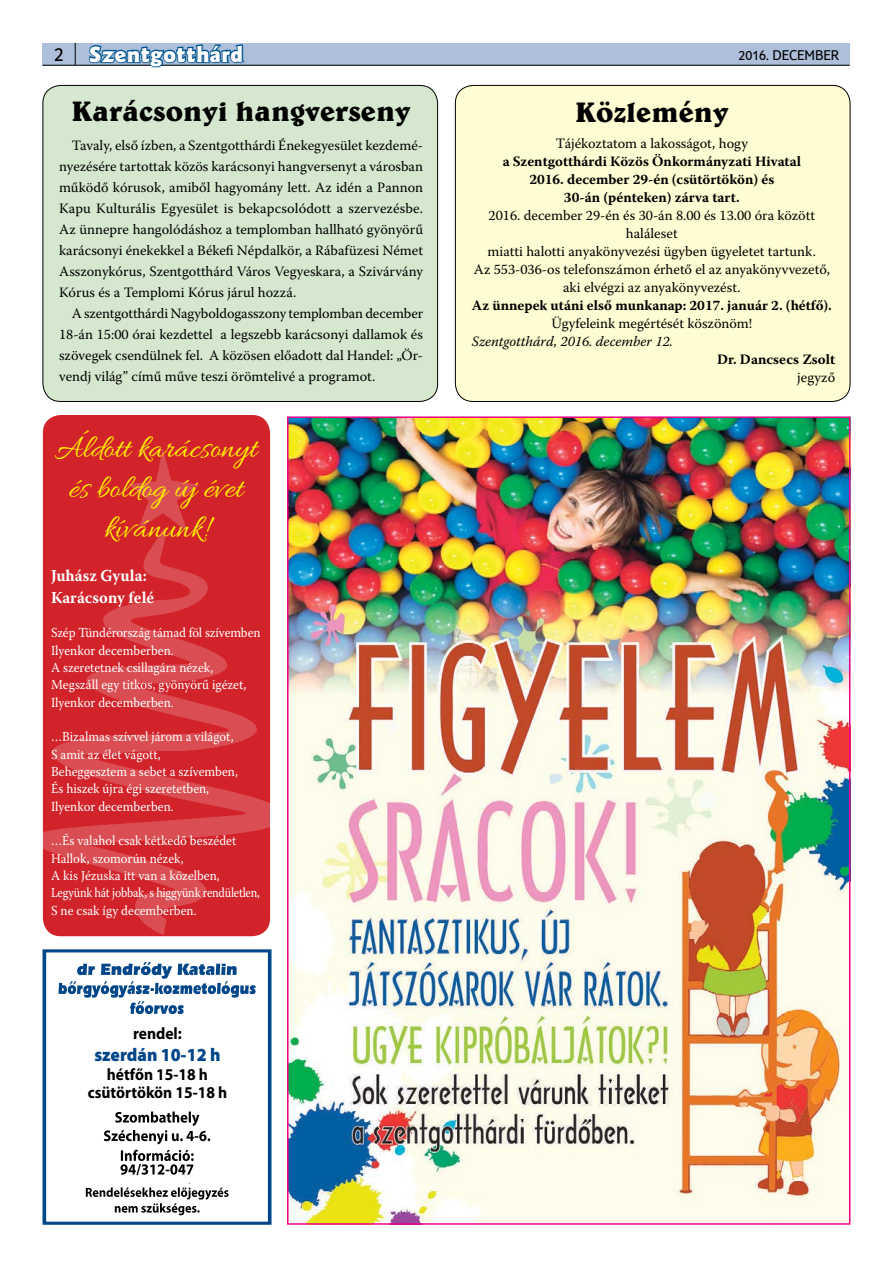
<style>
.page{position:relative;width:893px;height:1263px;background:#fff}
.page>*{position:absolute;margin:0;border:0;box-sizing:border-box;transform-origin:0 0}
.t1{font:33.3px/39.9px "Allura";color:#fff200;text-align:center}
.t2{font:700 28.5px "Belwe HBT";color:#000}
.t3{font:900 22.05px "Goudy Sans Black HBT";color:#fff}
.t4{font:900 18.45px "Myriad Pro";color:#004689;scale:.94 1}
.t5{font:700 16.65px/21.5px "Warnock Pro";color:#fff;scale:.96 1}
.t6{font:700 16.5px/18.5px "Myriad Pro";color:#000;text-align:center;scale:.94 1}
.t7{font:14.55px "TUI Type";color:#000}
.t8{font:14.25px/21px "Warnock Pro";color:#000;text-align:justify}
.t9{font:700 14.25px/18px "Warnock Pro";color:#000;text-align:center}
.t10{font:italic 14.25px "Warnock Pro";color:#000}
.t11{font:13.65px/17.4px "Warnock Pro";color:#fff;scale:.93 1}
.s1{font-family:"TUI Type";font-weight:400;font-size:20.55px;color:#000}
</style>
<div class="page">
<div style="left:42px;top:43px;width:808px;height:22px;background:#adbfda"></div>
<hr style="left:43px;top:65px;width:807px;height:1px;background:#000">
<svg style="left:88px;top:44px;width:158px;height:24px"></svg>
<svg style="left:75px;top:43px;width:1px;height:22px"></svg>
<div style="left:43px;top:415px;width:227px;height:521px;background:#d2232a;border-radius:18px"></div>
<img style="left:42px;top:429px;width:229px;height:508px">
<div style="left:455px;top:85px;width:395px;height:316px;background:#fffbd2;border-radius:18px"></div>
<div style="left:455px;top:85px;width:395px;height:317px;border:1px solid #000;border-radius:18px"></div>
<div style="left:43px;top:85px;width:395px;height:316px;background:#d5e7ce;border-radius:18px"></div>
<div style="left:43px;top:85px;width:395px;height:317px;border:1px solid #000;border-radius:18px"></div>
<div style="left:43px;top:949px;width:228px;height:276px;border:3px solid #004689"></div>
<svg style="left:55px;top:949px;width:204px;height:276px"></svg>
<img style="left:290px;top:419px;width:557px;height:803px">
<h3 class="t3" style="left:54px;top:40px;width:190px"><span class="s1">2</span> Szentgotthárd</h3>
<p class="t7" style="left:738px;top:47px;width:102px">2016. DECEMBER</p>
<h2 class="t2" style="left:72px;top:93px;width:340px">Karácsonyi hangverseny</h2>
<p class="t8" style="left:59px;top:135px;width:365px;text-indent:13px">Tavaly, első ízben, a Szentgotthárdi Énekegyesület kezdemé&shy;nyezésére tartottak közös karácsonyi hangversenyt a városban működő kórusok, amiből hagyomány lett. Az idén a Pannon Kapu Kulturális Egyesület is bekapcsolódott a szervezésbe.<br>Az ünnepre hangolódáshoz a templomban hallható gyönyörű karácsonyi énekekkel a Békefi Népdalkör, a Rábafüzesi Német Asszonykórus, Szentgotthárd Város Vegyeskara, a Szivárvány Kórus és a Templomi Kórus járul hozzá.</p>
<p class="t8" style="left:59px;top:303px;width:366px;text-indent:13px">A szentgotthárdi Nagyboldogasszony templomban december 18-án 15:00 órai kezdettel a legszebb karácsonyi dallamok és szövegek csendülnek fel. A közösen előadott dal Handel: „Ör&shy;vendj világ” című műve teszi örömtelivé a programot.</p>
<h1 class="t1" style="left:55px;top:430px;width:203px">Áldott karácsonyt és boldog új évet kívánunk!</h1>
<p class="t5" style="left:51px;top:565px;width:109px">Juhász Gyula:<br>Karácsony felé</p>
<p class="t11" style="left:51px;top:624px;width:227px">Szép Tündérország támad föl szívemben<br>Ilyenkor decemberben.<br>A szeretetnek csillagára nézek,<br>Megszáll egy titkos, gyönyörű igézet,<br>Ilyenkor decemberben.</p>
<p class="t11" style="left:51px;top:728px;width:203px">…Bizalmas szívvel járom a világot,<br>S amit az élet vágott,<br>Beheggesztem a sebet a szívemben,<br>És hiszek újra égi szeretetben,<br>Ilyenkor decemberben.</p>
<p class="t11" style="left:51px;top:832px;width:226px">…És valahol csak kétkedő beszédet<br>Hallok, szomorún nézek,<br>A kis Jézuska itt van a közelben,<br>Legyünk hát jobbak, s higgyünk rendületlen,<br>S ne csak így decemberben.</p>
<p class="t6" style="left:133px;top:1024px;width:54px">rendel:</p>
<p class="t4" style="left:94px;top:1043px;width:136px">szerdán 10-12 h</p>
<p class="t6" style="left:88px;top:1064px;width:150px">hétfőn 15-18 h csütörtökön 15-18 h</p>
<h2 class="t2" style="left:575px;top:94px;width:155px">Közlemény</h2>
<p class="t8" style="left:556px;top:133px;width:194px">Tájékoztatom a lakosságot, hogy</p>
<p class="t9" style="left:503px;top:152px;width:300px">a Szentgotthárdi Közös Önkormányzati Hivatal<br>2016. december 29-én (csütörtökön) és<br>30-án (pénteken) zárva tart.</p>
<p class="t8" style="left:474px;top:206px;width:358px;line-height:18px;text-align:center">2016. december 29-én és 30-án 8.00 és 13.00 óra között haláleset<br>miatti halotti anyakönyvezési ügyben ügyeletet tartunk.<br>Az 553-036-os telefonszámon érhető el az anyakönyvvezető, aki elvégzi az anyakönyvezést.</p>
<p class="t9" style="left:472px;top:296px;width:362px">Az ünnepek utáni első munkanap: 2017. január 2. (hétfő).</p>
<p class="t8" style="left:551px;top:313px;width:202px">Ügyfeleink megértését köszönöm!</p>
<p class="t10" style="left:472px;top:333px;width:202px">Szentgotthárd, 2016. december 12.</p>
<p class="t9" style="left:717px;top:350px;width:120px">Dr. Dancsecs Zsolt</p>
<p class="t8" style="left:797px;top:367px;width:40px">jegyző</p>
</div>
